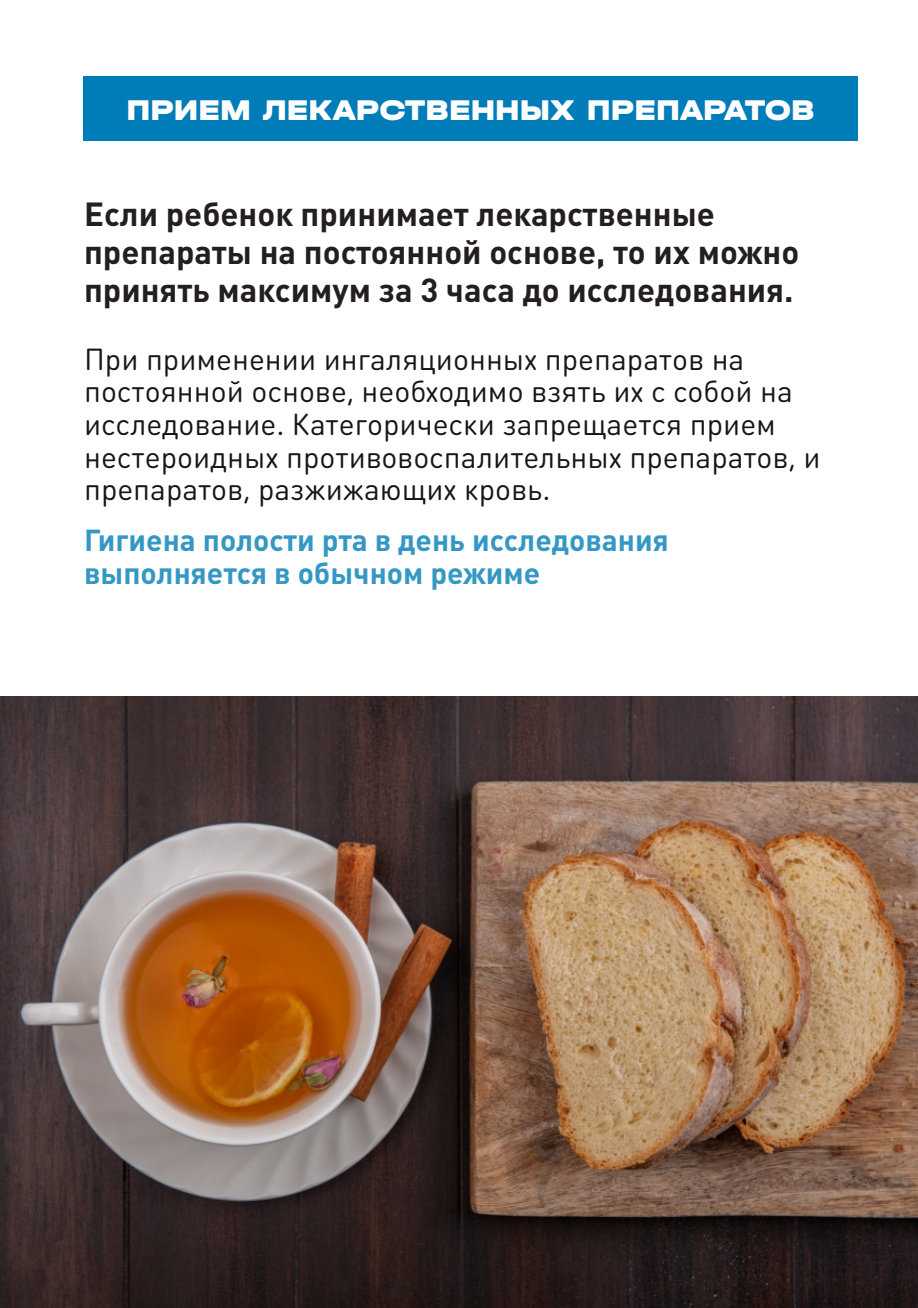
<style>
.page{position:relative;width:918px;height:1308px;background:#fff}
.page>*{position:absolute;margin:0;border:0;box-sizing:border-box;transform-origin:0 0}
.t1{font:700 33px/38.1px "DIN Pro";color:#241f1f}
.t2{font:30px/32.7px "DIN Round Pro";color:#151616}
.t3{font:700 30px/32.7px "DIN Pro";color:#3497c4}
.t4{font:900 30px "Halvar Breit";color:#fff}
</style>
<div class="page">
<div style="left:83px;top:76px;width:775px;height:64px;background:#007cb9"></div>
<img style="left:0;top:696px;width:918px;height:612px">
<p class="t4" style="left:126px;top:93px;width:690px">ПРИЕМ ЛЕКАРСТВЕННЫХ ПРЕПАРАТОВ</p>
<p class="t1" style="left:84px;top:198px;width:717px">Если ребенок принимает лекарственные препараты на постоянной основе, то их можно принять максимум за 3 часа до исследования.</p>
<p class="t2" style="left:84px;top:345px;width:738px">При применении ингаляционных препаратов на постоянной основе, необходимо взять их с собой на исследование. Категорически запрещается прием нестероидных противовоспалительных препаратов, и препаратов, разжижающих кровь.</p>
<p class="t3" style="left:84px;top:527px;width:586px">Гигиена полости рта в день исследования выполняется в обычном режиме</p>
</div>
